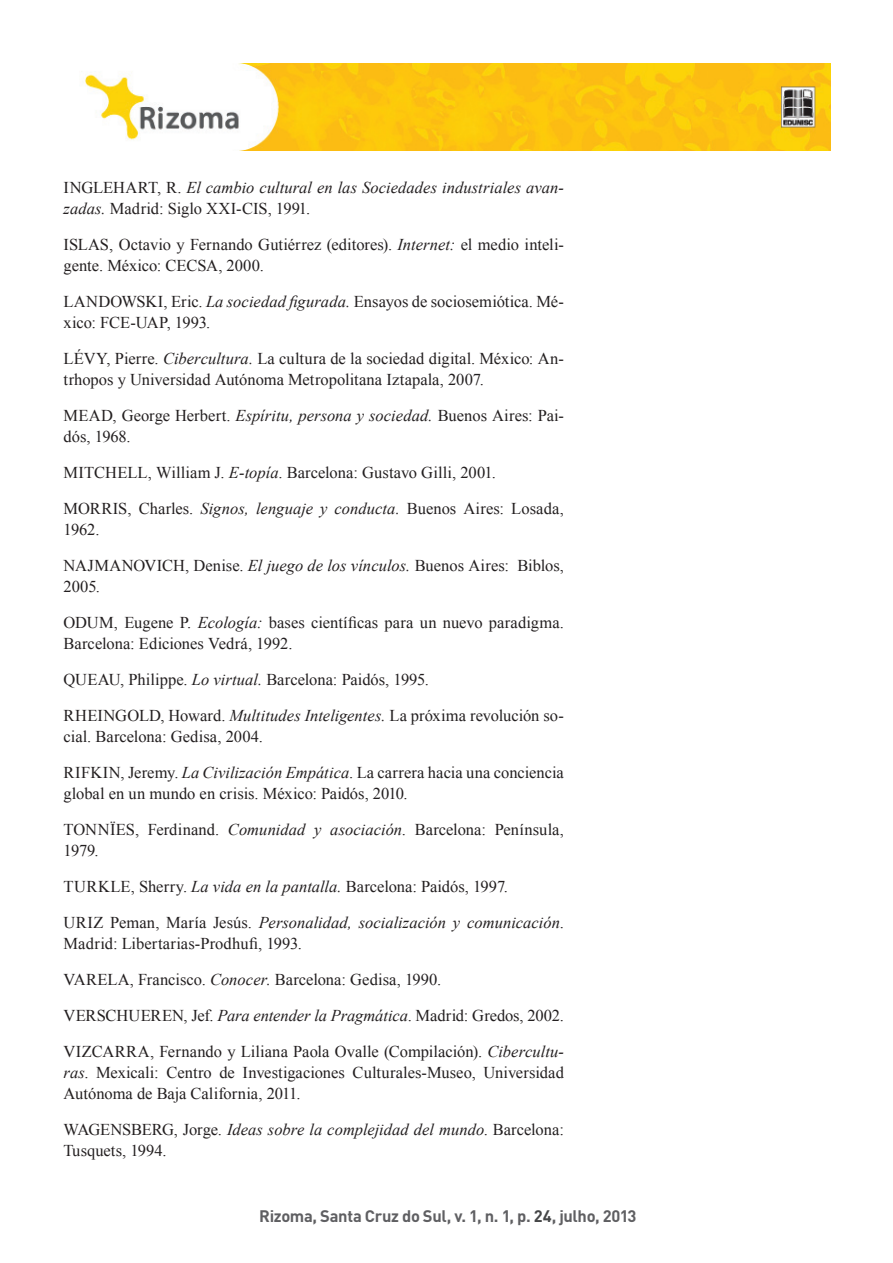
<style>
.page{position:relative;width:893px;height:1263px;background:#fff}
.page>*{position:absolute;margin:0;border:0;box-sizing:border-box;transform-origin:0 0}
.t1{font:16.5px/36px "Times New Roman";color:#231f20}
.t2{font:italic 16.5px/21px "Times New Roman";letter-spacing:.005em;color:#231f20}
.t3{font:700 16.5px "DIN Pro";letter-spacing:-.02em;color:#5f5f62}
.s1{font-style:normal}
.s2{font-style:italic}
.s3{color:#454647}
</style>
<div class="page">
<img style="left:81px;top:64px;width:749px;height:86px">
<p class="t2" style="left:64px;top:177px;width:502px"><span class="s1">INGLEHART, R.</span> El cambio cultural en las Sociedades industriales avan&shy;zadas. <span class="s1">Madrid: Siglo XXI-CIS, 1991.</span></p>
<p class="t1" style="left:64px;top:234px;width:502px;line-height:21px">ISLAS, Octavio y Fernando Gutiérrez (editores). <span class="s2">Internet:</span> el medio inteli&shy;gente. México: CECSA, 2000.</p>
<p class="t1" style="left:64px;top:291px;width:502px;line-height:21px">LANDOWSKI, Eric. <span class="s2">La sociedad figurada.</span> Ensayos de sociosemiótica. Mé&shy;xico: FCE-UAP, 1993.</p>
<p class="t1" style="left:64px;top:348px;width:502px;line-height:21px">LÉVY, Pierre. <span class="s2">Cibercultura.</span> La cultura de la sociedad digital. México: An&shy;trhopos y Universidad Autónoma Metropolitana Iztapala, 2007.</p>
<p class="t1" style="left:64px;top:405px;width:502px;line-height:21px">MEAD, George Herbert. <span class="s2">Espíritu, persona y sociedad.</span> Buenos Aires: Pai&shy;dós, 1968.</p>
<p class="t1" style="left:64px;top:454px;width:502px">MITCHELL, William J. <span class="s2">E-topía</span>. Barcelona: Gustavo Gilli, 2001.<br>MORRIS, Charles. <span class="s2">Signos, lenguaje y conducta.</span> Buenos Aires: Losada,</p>
<p class="t1" style="left:64px;top:511px;width:502px">1962.<br>NAJMANOVICH, Denise. <span class="s2">El juego de los vínculos.</span> Buenos Aires: Biblos,</p>
<p class="t1" style="left:64px;top:568px;width:502px">2005.<br>ODUM, Eugene P. <span class="s2">Ecología:</span> bases científicas para un nuevo paradigma.</p>
<p class="t1" style="left:64px;top:625px;width:502px">Barcelona: Ediciones Vedrá, 1992.<br>QUEAU, Philippe. <span class="s2">Lo virtual.</span> Barcelona: Paidós, 1995.<br>RHEINGOLD, Howard. <span class="s2">Multitudes Inteligentes.</span> La próxima revolución so-</p>
<p class="t1" style="left:64px;top:718px;width:502px">cial. Barcelona: Gedisa, 2004.<br>RIFKIN, Jeremy. <span class="s2">La Civilización Empática</span>. La carrera hacia una conciencia</p>
<p class="t1" style="left:64px;top:775px;width:502px">global en un mundo en crisis. México: Paidós, 2010.<br>TONNÏES, Ferdinand. <span class="s2">Comunidad y asociación</span>. Barcelona: Península,</p>
<p class="t1" style="left:64px;top:832px;width:502px">1979.<br>TURKLE, Sherry. <span class="s2">La vida en la pantalla.</span> Barcelona: Paidós, 1997.<br>URIZ Peman, María Jesús. <span class="s2">Personalidad, socialización y comunicación</span>.</p>
<p class="t1" style="left:64px;top:925px;width:502px">Madrid: Libertarias-Prodhufi, 1993.<br>VARELA, Francisco. <span class="s2">Conocer.</span> Barcelona: Gedisa, 1990.<br>VERSCHUEREN, Jef. <span class="s2">Para entender la Pragmática</span>. Madrid: Gredos, 2002.<br>VIZCARRA, Fernando y Liliana Paola Ovalle (Compilación). <span class="s2">Cibercultu-</span></p>
<p class="t1" style="left:64px;top:1062px;width:502px;line-height:21px"><span class="s2">ras</span>. Mexicali: Centro de Investigaciones Culturales-Museo, Universidad<br>Autónoma de Baja California, 2011.</p>
<p class="t1" style="left:64px;top:1119px;width:502px;line-height:21px">WAGENSBERG, Jorge. <span class="s2">Ideas sobre la complejidad del mundo</span>. Barcelona:<br>Tusquets, 1994.</p>
<p class="t3" style="left:259px;top:1205px;width:379px">Rizoma, Santa Cruz do Sul, v. 1, n. 1, p. <span class="s3">24</span>, julho, 2013</p>
</div>
